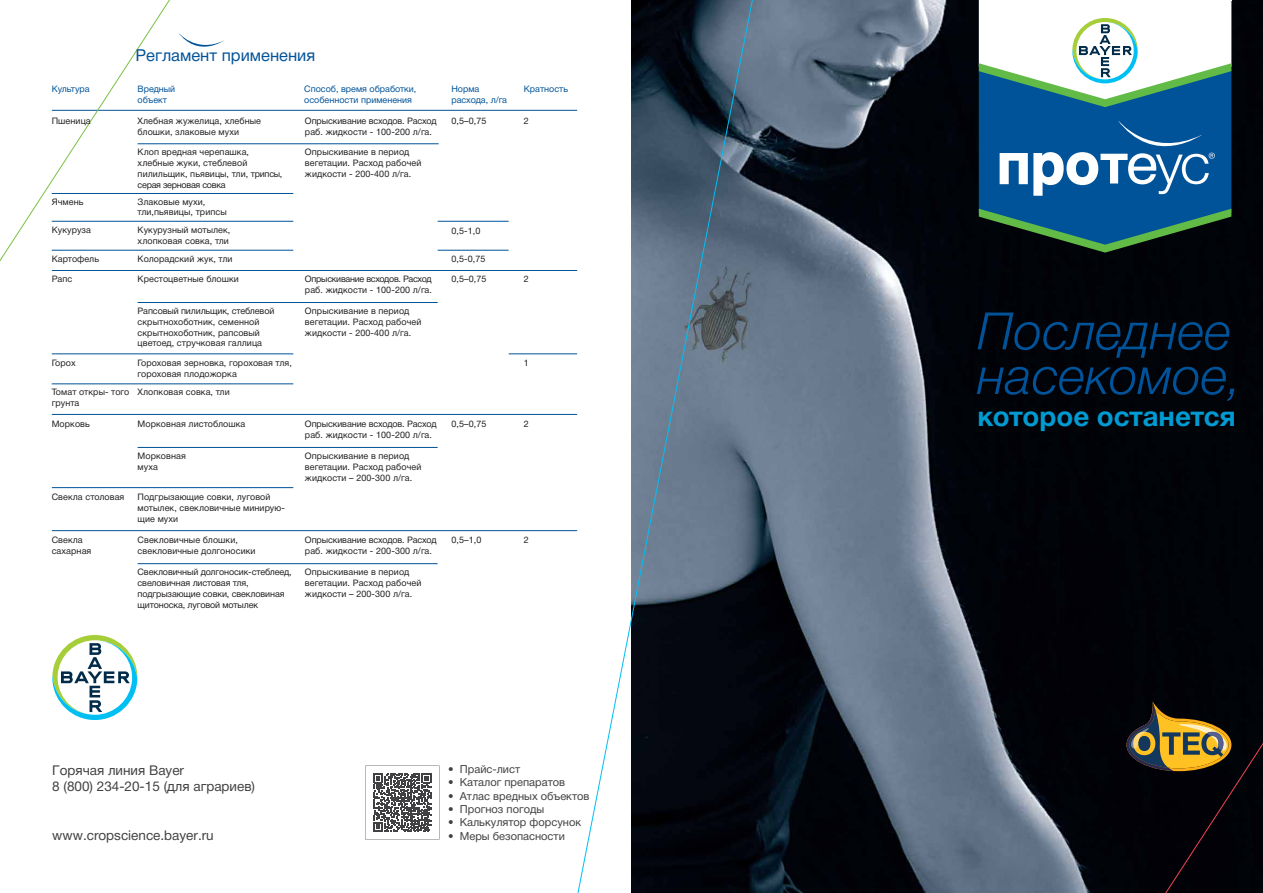
<style>
.page{position:relative;width:1263px;height:893px;background:#fff}
.page>*{position:absolute;margin:0;border:0;box-sizing:border-box;transform-origin:0 0}
.t1{font:italic 300 51.6px/44.7px "Helvetica Neue Cyr";color:#005399}
.t2{font:700 27.75px "Helvetica Neue Cyr";letter-spacing:-.01em;color:#009bd2}
.t3{font:16.5px "Helvetica Neue Cyr";color:#005399}
.t4{font:13.5px/16.2px "Helvetica Neue Cyr";color:#414042}
.t5{font:11.1px "Helvetica Neue Cyr";color:#414042}
.t6{font:9px/10.8px "Helvetica Neue Cyr";letter-spacing:.01em;color:#231f20}
.t7{font:9px/10.8px "Helvetica Neue Cyr";letter-spacing:-.01em;color:#231f20}
.t8{font:9px/10.9px "Helvetica Neue Cyr";color:#005399}
.t9{font:9px/10.8px "Helvetica Neue Cyr";letter-spacing:-.03em;color:#231f20}
</style>
<div class="page">
<img style="left:756px;top:0;width:507px;height:893px">
<hr style="left:52px;top:110px;width:525px;height:1px;background:#005399">
<hr style="left:52px;top:193px;width:241px;height:1px;background:#005399">
<hr style="left:438px;top:221px;width:71px;height:1px;background:#005399">
<hr style="left:52px;top:250px;width:241px;height:1px;background:#005399">
<hr style="left:438px;top:250px;width:71px;height:1px;background:#005399">
<hr style="left:52px;top:221px;width:241px;height:1px;background:#005399">
<hr style="left:138px;top:143px;width:301px;height:1px;background:#005399">
<hr style="left:52px;top:270px;width:525px;height:1px;background:#005399">
<hr style="left:138px;top:302px;width:300px;height:1px;background:#005399">
<hr style="left:138px;top:447px;width:300px;height:1px;background:#005399">
<hr style="left:509px;top:354px;width:68px;height:1px;background:#005399">
<hr style="left:52px;top:354px;width:241px;height:1px;background:#005399">
<hr style="left:52px;top:487px;width:241px;height:1px;background:#005399">
<hr style="left:52px;top:414px;width:525px;height:1px;background:#005399">
<hr style="left:138px;top:563px;width:300px;height:1px;background:#005399">
<hr style="left:52px;top:530px;width:525px;height:1px;background:#005399">
<hr style="left:52px;top:384px;width:241px;height:1px;background:#005399">
<div style="left:979px;top:107px;width:252px;height:102px;background:#005399"></div>
<svg style="left:979px;top:209px;width:252px;height:44px;background:#11444d"></svg>
<svg style="left:999px;top:119px;width:216px;height:77px"></svg>
<svg style="left:979px;top:0;width:252px;height:107px"></svg>
<svg style="left:365px;top:765px;width:74px;height:75px"></svg>
<svg style="left:52px;top:635px;width:85px;height:85px"></svg>
<svg style="left:574px;top:0;width:182px;height:893px"></svg>
<svg style="left:1126px;top:702px;width:137px;height:191px;background:#1f1a11"></svg>
<svg style="left:0;top:0;width:179px;height:271px"></svg>
<svg style="left:178px;top:32px;width:46px;height:27px"></svg>
<h3 class="t3" style="left:136px;top:46px;width:181px">Регламент применения</h3>
<p class="t8" style="left:52px;top:83px;width:40px">Культура</p>
<p class="t8" style="left:138px;top:83px;width:39px">Вредный объект</p>
<p class="t8" style="left:304px;top:83px;width:114px">Способ, время обработки, особенности применения</p>
<p class="t6" style="left:52px;top:115px;width:41px">Пшеница</p>
<p class="t6" style="left:138px;top:115px;width:125px">Хлебная жужелица, хлебные блошки, злаковые мухи</p>
<p class="t7" style="left:305px;top:115px;width:133px">Опрыскивание всходов. Расход раб. жидкости - 100-200 л/га.</p>
<p class="t6" style="left:52px;top:196px;width:33px">Ячмень</p>
<p class="t6" style="left:52px;top:225px;width:41px">Кукуруза</p>
<p class="t6" style="left:138px;top:147px;width:146px">Клоп вредная черепашка, хлебные жуки, стеблевой пилильщик, пьявицы, тли, трипсы, серая зерновая совка</p>
<p class="t6" style="left:305px;top:147px;width:118px">Опрыскивание в период вегетации. Расход рабочей жидкости - 200-400 л/га.</p>
<p class="t6" style="left:138px;top:196px;width:91px">Злаковые мухи, тли,пьявицы, трипсы</p>
<p class="t6" style="left:138px;top:225px;width:94px">Кукурузный мотылек, хлопковая совка, тли</p>
<p class="t8" style="left:451px;top:83px;width:57px">Норма расхода, л/га</p>
<p class="t6" style="left:451px;top:115px;width:37px">0,5–0,75</p>
<p class="t6" style="left:451px;top:225px;width:31px">0,5-1,0</p>
<p class="t6" style="left:52px;top:254px;width:49px">Картофель</p>
<p class="t6" style="left:138px;top:254px;width:96px">Колорадский жук, тли</p>
<p class="t6" style="left:451px;top:254px;width:36px">0,5-0,75</p>
<p class="t6" style="left:52px;top:274px;width:22px">Рапс</p>
<p class="t6" style="left:138px;top:274px;width:103px">Крестоцветные блошки</p>
<p class="t9" style="left:305px;top:274px;width:129px">Опрыскивание всходов. Расход раб. жидкости - 100-200 л/га.</p>
<p class="t6" style="left:451px;top:274px;width:37px">0,5–0,75</p>
<p class="t6" style="left:138px;top:306px;width:138px">Рапсовый пилильщик, стеблевой скрытнохоботник, семенной скрытнохоботник, рапсовый цветоед, стручковая галлица</p>
<p class="t6" style="left:305px;top:306px;width:118px">Опрыскивание в период вегетации. Расход рабочей жидкости - 200-400 л/га.</p>
<p class="t6" style="left:52px;top:358px;width:25px">Горох</p>
<p class="t6" style="left:52px;top:387px;width:79px">Томат откры- того грунта</p>
<p class="t6" style="left:138px;top:387px;width:94px">Хлопковая совка, тли</p>
<p class="t6" style="left:138px;top:358px;width:156px">Гороховая зерновка, гороховая тля, гороховая плодожорка</p>
<p class="t8" style="left:524px;top:83px;width:46px">Кратность</p>
<p class="t6" style="left:524px;top:115px;width:6px">2</p>
<p class="t6" style="left:524px;top:274px;width:6px">2</p>
<p class="t6" style="left:524px;top:358px;width:6px">1</p>
<p class="t6" style="left:52px;top:418px;width:40px">Морковь</p>
<p class="t6" style="left:138px;top:418px;width:109px">Морковная листоблошка</p>
<p class="t7" style="left:305px;top:418px;width:133px">Опрыскивание всходов. Расход раб. жидкости - 100-200 л/га.</p>
<p class="t6" style="left:451px;top:418px;width:37px">0,5–0,75</p>
<p class="t6" style="left:524px;top:418px;width:6px">2</p>
<p class="t6" style="left:52px;top:492px;width:74px">Свекла столовая</p>
<p class="t6" style="left:138px;top:450px;width:50px">Морковная муха</p>
<p class="t6" style="left:305px;top:450px;width:118px">Опрыскивание в период вегетации. Расход рабочей жидкости – 200-300 л/га.</p>
<p class="t6" style="left:138px;top:492px;width:149px">Подгрызающие совки, луговой мотылек, свекловичные минирую&shy;щие мухи</p>
<p class="t6" style="left:52px;top:535px;width:41px">Свекла сахарная</p>
<p class="t7" style="left:305px;top:535px;width:133px">Опрыскивание всходов. Расход раб. жидкости - 200-300 л/га.</p>
<p class="t6" style="left:451px;top:535px;width:32px">0,5–1,0</p>
<p class="t6" style="left:524px;top:535px;width:6px">2</p>
<p class="t6" style="left:138px;top:535px;width:119px">Свекловичные блошки, свекловичные долгоносики</p>
<p class="t7" style="left:138px;top:567px;width:156px">Свекловичный долгоносик-стеблеед, свеловичная листовая тля, подгрызающие совки, свекловиная щитоноска, луговой мотылек</p>
<p class="t6" style="left:305px;top:567px;width:118px">Опрыскивание в период вегетации. Расход рабочей жидкости – 200-300 л/га.</p>
<h3 class="t4" style="left:52px;top:762px;width:204px">Горячая линия Bayer<br>8 (800) 234-20-15 (для аграриев)</h3>
<h3 class="t4" style="left:52px;top:827px;width:163px">www.cropscience.bayer.ru</h3>
<p class="t5" style="left:448px;top:763px;width:74px">• Прайс-лист</p>
<p class="t5" style="left:448px;top:776px;width:119px">• Каталог препаратов</p>
<p class="t5" style="left:448px;top:790px;width:143px">• Атлас вредных объектов</p>
<p class="t5" style="left:448px;top:803px;width:98px">• Прогноз погоды</p>
<p class="t5" style="left:448px;top:816px;width:135px">• Калькулятор форсунок</p>
<p class="t5" style="left:448px;top:830px;width:118px">• Меры безопасности</p>
<h1 class="t1" style="left:977px;top:309px;width:266px">Последнее насекомое,</h1>
<h2 class="t2" style="left:977px;top:401px;width:260px">которое останется</h2>
</div>
